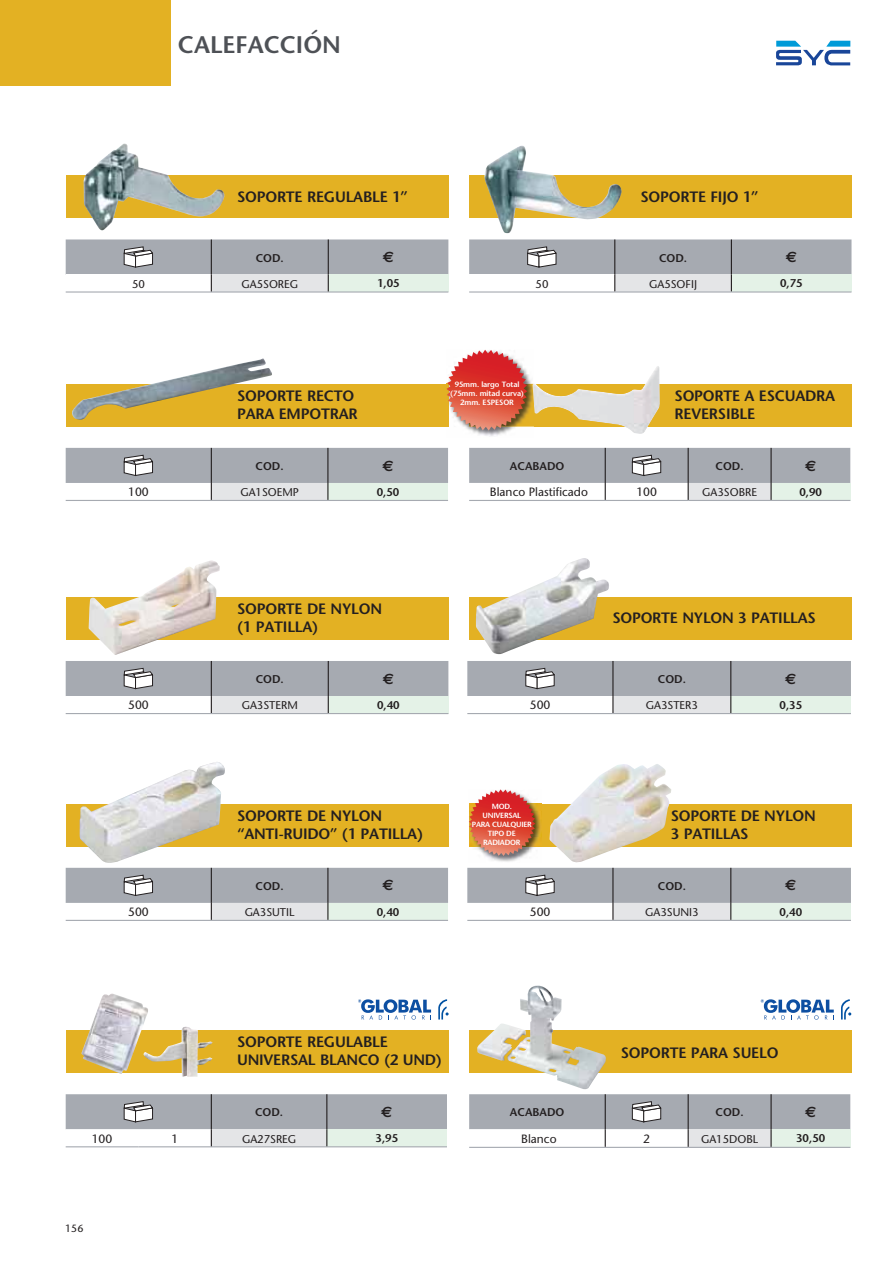
<style>
.page{position:relative;width:893px;height:1263px;background:#fff}
.page>*{position:absolute;margin:0;border:0;box-sizing:border-box;transform-origin:0 0}
.t1{font:600 24px "Stone Sans";color:#4e5156}
.t2{font:600 15px/18px "Stone Sans";letter-spacing:-.015em;color:#231f20}
.t3{font:700 15px "Euro Sans";color:#231f20}
.t4{font:12px "Stone Sans";color:#231f20}
.t5{font:600 11.25px "Stone Sans";color:#231f20}
.t6{font:11.25px "Stone Sans";color:#231f20}
.t7{font:10.5px "Stone Sans";color:#231f20}
.t8{font:600 7.65px/9.1px "Stone Sans";letter-spacing:-.015em;color:#fff;text-align:center}
.t9{font:600 7.5px/9px "Stone Sans";letter-spacing:-.03em;color:#fff;text-align:center}
</style>
<div class="page">
<svg style="left:776px;top:41px;width:74px;height:25px"></svg>
<div style="left:0;top:0;width:170px;height:85px;background:#e3b123"></div>
<svg style="left:761px;top:999px;width:73px;height:21px"></svg>
<svg style="left:841px;top:999px;width:10px;height:20px"></svg>
<svg style="left:358px;top:999px;width:74px;height:21px"></svg>
<svg style="left:438px;top:999px;width:11px;height:20px"></svg>
<div style="left:66px;top:175px;width:382px;height:43px;background:#e3b123"></div>
<div style="left:66px;top:384px;width:382px;height:42px;background:#e3b123"></div>
<div style="left:66px;top:597px;width:382px;height:42px;background:#e3b123"></div>
<div style="left:66px;top:804px;width:382px;height:42px;background:#e3b123"></div>
<div style="left:66px;top:1030px;width:382px;height:43px;background:#e3b123"></div>
<div style="left:469px;top:175px;width:383px;height:43px;background:#e3b123"></div>
<div style="left:469px;top:384px;width:383px;height:42px;background:#e3b123"></div>
<div style="left:469px;top:597px;width:383px;height:42px;background:#e3b123"></div>
<div style="left:469px;top:804px;width:383px;height:42px;background:#e3b123"></div>
<div style="left:469px;top:1030px;width:383px;height:43px;background:#e3b123"></div>
<hr style="left:66px;top:291px;width:382px;height:2px;background:#a6aab1">
<svg style="left:66px;top:239px;width:382px;height:52px;background:#bec2c5"></svg>
<hr style="left:66px;top:500px;width:382px;height:1px;background:#a6aab1">
<svg style="left:66px;top:448px;width:382px;height:52px;background:#bdc1c5"></svg>
<hr style="left:66px;top:713px;width:382px;height:1px;background:#a6aab1">
<svg style="left:66px;top:661px;width:382px;height:52px;background:#bdc1c4"></svg>
<hr style="left:66px;top:920px;width:382px;height:1px;background:#a6aab1">
<svg style="left:66px;top:868px;width:382px;height:52px;background:#bdc1c5"></svg>
<svg style="left:66px;top:1094px;width:381px;height:53px;background:#bdc1c5"></svg>
<hr style="left:467px;top:713px;width:146px;height:1px;background:#a6aab1">
<hr style="left:613px;top:713px;width:238px;height:1px;background:#a6aab1">
<svg style="left:467px;top:661px;width:384px;height:52px;background:#bec2c5"></svg>
<hr style="left:467px;top:920px;width:146px;height:1px;background:#a6aab1">
<hr style="left:613px;top:920px;width:238px;height:1px;background:#a6aab1">
<svg style="left:467px;top:868px;width:384px;height:52px;background:#bdc2c5"></svg>
<hr style="left:469px;top:291px;width:146px;height:2px;background:#a6aab1">
<hr style="left:731px;top:291px;width:120px;height:2px;background:#a6aab1">
<hr style="left:615px;top:291px;width:116px;height:2px;background:#a6aab1">
<svg style="left:469px;top:239px;width:382px;height:52px;background:#bdc1c5"></svg>
<hr style="left:469px;top:500px;width:219px;height:1px;background:#a6aab1">
<hr style="left:688px;top:500px;width:162px;height:1px;background:#a6aab1">
<svg style="left:469px;top:448px;width:381px;height:52px"></svg>
<hr style="left:469px;top:1147px;width:219px;height:1px;background:#a6aab1">
<hr style="left:688px;top:1147px;width:162px;height:1px;background:#a6aab1">
<svg style="left:469px;top:1094px;width:381px;height:53px"></svg>
<img style="left:84px;top:144px;width:141px;height:87px">
<img style="left:484px;top:146px;width:138px;height:87px">
<img style="left:72px;top:358px;width:200px;height:62px">
<img style="left:534px;top:366px;width:126px;height:68px">
<img style="left:470px;top:374px;width:64px;height:62px">
<img style="left:527px;top:384px;width:7px;height:42px">
<img style="left:532px;top:384px;width:2px;height:20px">
<svg style="left:446px;top:350px;width:81px;height:80px"></svg>
<img style="left:89px;top:560px;width:131px;height:95px">
<img style="left:476px;top:558px;width:133px;height:96px">
<img style="left:80px;top:762px;width:145px;height:101px">
<img style="left:549px;top:764px;width:122px;height:99px">
<img style="left:485px;top:803px;width:57px;height:59px">
<img style="left:535px;top:804px;width:7px;height:42px">
<svg style="left:469px;top:789px;width:66px;height:67px"></svg>
<img style="left:81px;top:993px;width:132px;height:84px">
<img style="left:477px;top:985px;width:129px;height:105px">
<h1 class="t1" style="left:178px;top:36px;width:165px">CALEFACCIÓN</h1>
<p class="t2" style="left:237px;top:189px;width:173px">SOPORTE REGULABLE 1”</p>
<p class="t2" style="left:640px;top:189px;width:120px">SOPORTE FIJO 1”</p>
<p class="t5" style="left:256px;top:253px;width:30px">COD.</p>
<p class="t3" style="left:383px;top:248px;width:13px">€</p>
<p class="t5" style="left:659px;top:253px;width:30px">COD.</p>
<p class="t3" style="left:786px;top:248px;width:13px">€</p>
<p class="t6" style="left:132px;top:279px;width:14px">50</p>
<p class="t6" style="left:241px;top:279px;width:58px">GA5SOREG</p>
<p class="t5" style="left:377px;top:279px;width:24px">1,05</p>
<p class="t6" style="left:535px;top:279px;width:14px">50</p>
<p class="t6" style="left:649px;top:279px;width:49px">GA5SOFIJ</p>
<p class="t5" style="left:780px;top:279px;width:24px">0,75</p>
<p class="t2" style="left:237px;top:388px;width:122px">SOPORTE RECTO<br>PARA EMPOTRAR</p>
<p class="t8" style="left:450px;top:381px;width:75px">95mm. largo Total (75mm. mitad curva)<br>2mm. ESPESOR</p>
<p class="t2" style="left:675px;top:388px;width:162px">SOPORTE A ESCUADRA<br>REVERSIBLE</p>
<p class="t5" style="left:256px;top:462px;width:30px">COD.</p>
<p class="t3" style="left:382px;top:457px;width:13px">€</p>
<p class="t4" style="left:128px;top:487px;width:22px">100</p>
<p class="t6" style="left:240px;top:488px;width:60px">GA1SOEMP</p>
<p class="t5" style="left:377px;top:487px;width:24px">0,50</p>
<p class="t5" style="left:510px;top:461px;width:56px">ACABADO</p>
<p class="t5" style="left:716px;top:462px;width:30px">COD.</p>
<p class="t3" style="left:805px;top:457px;width:13px">€</p>
<p class="t4" style="left:490px;top:487px;width:100px">Blanco Plastificado</p>
<p class="t4" style="left:636px;top:487px;width:22px">100</p>
<p class="t6" style="left:702px;top:488px;width:56px">GA3SOBRE</p>
<p class="t5" style="left:799px;top:487px;width:24px">0,90</p>
<p class="t2" style="left:237px;top:602px;width:147px">SOPORTE DE NYLON (1 PATILLA)</p>
<p class="t2" style="left:612px;top:611px;width:205px">SOPORTE NYLON 3 PATILLAS</p>
<p class="t5" style="left:256px;top:675px;width:30px">COD.</p>
<p class="t3" style="left:383px;top:670px;width:13px">€</p>
<p class="t5" style="left:658px;top:675px;width:30px">COD.</p>
<p class="t3" style="left:785px;top:670px;width:13px">€</p>
<p class="t4" style="left:128px;top:700px;width:22px">500</p>
<p class="t6" style="left:242px;top:701px;width:58px">GA3STERM</p>
<p class="t5" style="left:377px;top:700px;width:24px">0,40</p>
<p class="t4" style="left:530px;top:700px;width:22px">500</p>
<p class="t6" style="left:646px;top:701px;width:54px">GA3STER3</p>
<p class="t5" style="left:780px;top:700px;width:24px">0,35</p>
<p class="t2" style="left:237px;top:808px;width:188px">SOPORTE DE NYLON “ANTI-RUIDO” (1 PATILLA)</p>
<p class="t9" style="left:472px;top:802px;width:62px">MOD.<br>UNIVERSAL<br>PARA CUALQUIER<br>TIPO DE<br>RADIADOR</p>
<p class="t2" style="left:671px;top:808px;width:147px">SOPORTE DE NYLON<br>3 PATILLAS</p>
<p class="t5" style="left:256px;top:881px;width:30px">COD.</p>
<p class="t3" style="left:382px;top:876px;width:13px">€</p>
<p class="t5" style="left:658px;top:881px;width:30px">COD.</p>
<p class="t3" style="left:785px;top:876px;width:13px">€</p>
<p class="t4" style="left:128px;top:907px;width:22px">500</p>
<p class="t6" style="left:245px;top:908px;width:51px">GA3SUTIL</p>
<p class="t5" style="left:377px;top:907px;width:24px">0,40</p>
<p class="t4" style="left:530px;top:907px;width:22px">500</p>
<p class="t6" style="left:645px;top:908px;width:55px">GA3SUNI3</p>
<p class="t5" style="left:780px;top:907px;width:24px">0,40</p>
<p class="t2" style="left:237px;top:1035px;width:207px">SOPORTE REGULABLE<br>UNIVERSAL BLANCO (2 UND)</p>
<p class="t5" style="left:255px;top:1108px;width:30px">COD.</p>
<p class="t3" style="left:381px;top:1103px;width:13px">€</p>
<p class="t4" style="left:92px;top:1134px;width:22px">100</p>
<p class="t4" style="left:171px;top:1134px;width:8px">1</p>
<p class="t6" style="left:242px;top:1134px;width:56px">GA27SREG</p>
<p class="t5" style="left:376px;top:1134px;width:24px">3,95</p>
<p class="t7" style="left:65px;top:1224px;width:20px">156</p>
<p class="t2" style="left:621px;top:1045px;width:159px">SOPORTE PARA SUELO</p>
<p class="t5" style="left:510px;top:1108px;width:56px">ACABADO</p>
<p class="t5" style="left:716px;top:1108px;width:30px">COD.</p>
<p class="t3" style="left:805px;top:1103px;width:13px">€</p>
<p class="t4" style="left:521px;top:1134px;width:37px">Blanco</p>
<p class="t4" style="left:643px;top:1134px;width:8px">2</p>
<p class="t6" style="left:701px;top:1134px;width:59px">GA15DOBL</p>
<p class="t5" style="left:796px;top:1134px;width:31px">30,50</p>
</div>
